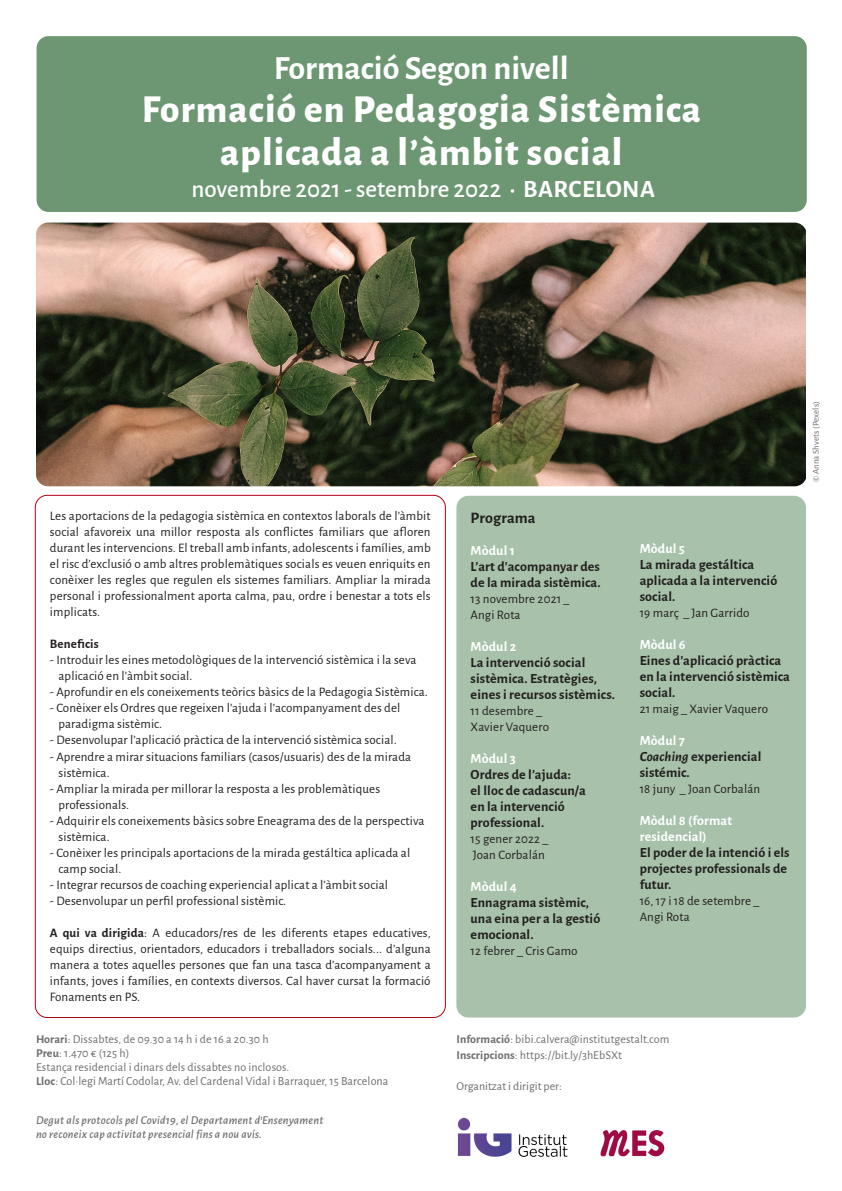
<style>
.page{position:relative;width:842px;height:1191px;background:#fff}
.page>*{position:absolute;margin:0;border:0;box-sizing:border-box;transform-origin:0 0}
.t1{font:800 39px/43px "Alegreya Sans";letter-spacing:.03em;color:#fff;text-align:center}
.t2{font:700 34px "Alegreya Sans";color:#fff}
.t3{font:500 25px "Alegreya Sans";color:#fff}
.Títol_galerades{font:700 16px "Alegreya Sans";letter-spacing:.01em;color:#231f20}
.Galerades_-_esq{font:700 14px/16px "Alegreya Sans";letter-spacing:.01em;color:#231f20}
.Galerades_-_esq-2{font:700 14px/16px "Alegreya Sans";letter-spacing:.01em;color:#fff}
.Llistat{font:13px/16px "Alegreya Sans";letter-spacing:.01em;color:#231f20}
.Galerades{font:13px/16px "Alegreya Sans";letter-spacing:.01em;color:#231f20;text-align:justify}
.Galerades_-_esq-3{font:13px/16px "Alegreya Sans";letter-spacing:.01em;color:#231f20}
.Títol_galerades-2{font:700 13px "Alegreya Sans";letter-spacing:.01em;color:#231f20}
.t4{font:12.4px "Alegreya Sans";letter-spacing:.01em;color:#6c6d70}
.t5{font:12px "Alegreya Sans";letter-spacing:.01em;color:#6c6d70}
.t6{font:italic 500 12px/14px "Alegreya Sans";letter-spacing:.02em;color:#6c6d70}
.crèdits{font:9px "Alegreya Sans";color:#6c6d70}
.s1{font-weight:700}
.s2{font-weight:700;font-size:12px}
.s3{font-size:12px}
.s4{font-style:italic}
</style>
<div class="page">
<div style="left:37px;top:36px;width:770px;height:176px;background:#6c9772;border-radius:12px"></div>
<div style="left:456px;top:496px;width:350px;height:521px;background:#a7c1aa;border-radius:12px"></div>
<img style="left:36px;top:223px;width:770px;height:263px">
<img style="left:457px;top:1117px;width:208px;height:40px">
<p class="t2" style="left:274px;top:43px;width:296px">Formació Segon nivell</p>
<p class="t1" style="left:142px;top:85px;width:561px">Formació en Pedagogia Sistèmica aplicada a l’àmbit social</p>
<p class="t3" style="left:192px;top:171px;width:465px">novembre 2021 - setembre 2022 • <span class="s1">BARCELONA</span></p>
<p class="Galerades" style="left:50px;top:507px;width:382px">Les aportacions de la pedagogia sistèmica en contextos laborals de l’àmbit social afavoreix una millor resposta als conflictes familiars que afloren durant les intervencions. El treball amb infants, adolescents i famílies, amb el risc d’exclusió o amb altres problemàtiques socials es veuen enriquits en conèixer les regles que regulen els sistemes familiars. Ampliar la mirada personal i professionalment aporta calma, pau, ordre i benestar a tots els implicats.</p>
<p class="Títol_galerades-2" style="left:50px;top:634px;width:50px">Beneficis</p>
<p class="Llistat" style="left:58px;top:651px;width:359px;text-indent:-9px">- Introduir les eines metodològiques de la intervenció sistèmica i la seva aplicació en l’àmbit social.</p>
<p class="Llistat" style="left:50px;top:683px;width:379px">- Aprofundir en els coneixements teòrics bàsics de la Pedagogia Sistèmica.</p>
<p class="Llistat" style="left:58px;top:699px;width:343px;text-indent:-9px">- Conèixer els Ordres que regeixen l’ajuda i l’acompanyament des del paradigma sistèmic.</p>
<p class="Llistat" style="left:50px;top:731px;width:348px">- Desenvolupar l’aplicació pràctica de la intervenció sistèmica social.</p>
<p class="Llistat" style="left:58px;top:747px;width:354px;text-indent:-9px">- Aprendre a mirar situacions familiars (casos/usuaris) des de la mirada sistèmica.</p>
<p class="Llistat" style="left:58px;top:779px;width:323px;text-indent:-9px">- Ampliar la mirada per millorar la resposta a les problemàtiques professionals.</p>
<p class="Llistat" style="left:58px;top:811px;width:367px;text-indent:-9px">- Adquirir els coneixements bàsics sobre Eneagrama des de la perspectiva sistèmica.</p>
<p class="Llistat" style="left:58px;top:843px;width:353px;text-indent:-9px">- Conèixer les principals aportacions de la mirada gestáltica aplicada al camp social.</p>
<p class="Llistat" style="left:50px;top:875px;width:340px">- Integrar recursos de coaching experiencial aplicat a l’àmbit social</p>
<p class="Llistat" style="left:50px;top:891px;width:238px">- Desenvolupar un perfil professional sistèmic.</p>
<p class="Galerades" style="left:50px;top:923px;width:382px"><span class="s1">A qui va dirigida</span>: A educadors/res de les diferents etapes educatives, equips directius, orientadors, educadors i treballadors socials... d’alguna manera a totes aquelles persones que fan una tasca d’acompanyament a infants, joves i famílies, en contexts diversos. Cal haver cursat la formació Fonaments en PS.</p>
<p class="t5" style="left:36px;top:1030px;width:234px"><span class="s1">Horari</span>: Dissabtes, de 09.30 a 14 h i de 16 a 20.30 h</p>
<p class="t5" style="left:36px;top:1044px;width:95px"><span class="s1">Preu</span>: 1.470 € (125 h)</p>
<p class="t5" style="left:36px;top:1058px;width:255px">Estança residencial i dinars dels dissabtes no inclosos.</p>
<p class="t4" style="left:36px;top:1072px;width:354px"><span class="s2">Lloc</span><span class="s3">:</span> Col·legi Martí Codolar, Av. del Cardenal Vidal i Barraquer, 15 Barcelona</p>
<p class="t6" style="left:36px;top:1112px;width:289px">Degut als protocols pel Covid19, el Departament d’Ensenyament no reconeix cap activitat presencial fins a nou avís.</p>
<p class="Títol_galerades" style="left:471px;top:506px;width:66px">Programa</p>
<p class="Galerades_-_esq-2" style="left:471px;top:541px;width:46px">Mòdul 1</p>
<p class="Galerades_-_esq" style="left:471px;top:557px;width:132px">L’art d’acompanyar des de la mirada sistèmica.</p>
<p class="Galerades_-_esq-3" style="left:471px;top:590px;width:100px">13 novembre 2021 _<br>Angi Rota</p>
<p class="Galerades_-_esq-2" style="left:471px;top:637px;width:47px">Mòdul 2</p>
<p class="Galerades_-_esq" style="left:471px;top:653px;width:146px">La intervenció social sistèmica. Estratègies, eines i recursos sistèmics.</p>
<p class="Galerades_-_esq-3" style="left:471px;top:702px;width:80px">11 desembre _<br>Xavier Vaquero</p>
<p class="Galerades_-_esq-2" style="left:471px;top:749px;width:47px">Mòdul 3</p>
<p class="Galerades_-_esq" style="left:471px;top:765px;width:117px">Ordres de l’ajuda:<br>el lloc de cadascun/a en la intervenció professional.</p>
<p class="Galerades_-_esq-3" style="left:471px;top:830px;width:79px">15 gener 2022 _<br>Joan Corbalán</p>
<p class="Galerades_-_esq-2" style="left:471px;top:877px;width:48px">Mòdul 4</p>
<p class="Galerades_-_esq" style="left:471px;top:893px;width:131px">Ennagrama sistèmic, una eina per a la gestió emocional.</p>
<p class="Galerades_-_esq-3" style="left:471px;top:942px;width:109px">12 febrer _ Cris Gamo</p>
<p class="crèdits" style="left:810px;top:482px;width:82px;rotate:-90deg">© Anna Shvets (Pexels)</p>
<p class="Galerades_-_esq-2" style="left:640px;top:539px;width:47px">Mòdul 5</p>
<p class="Galerades_-_esq" style="left:640px;top:555px;width:139px">La mirada gestáltica aplicada a la intervenció social.</p>
<p class="Galerades_-_esq-3" style="left:640px;top:604px;width:111px">19 març _ Jan Garrido</p>
<p class="Galerades_-_esq-2" style="left:640px;top:635px;width:47px">Mòdul 6</p>
<p class="Galerades_-_esq" style="left:640px;top:651px;width:152px">Eines d’aplicació pràctica en la intervenció sistèmica social.</p>
<p class="Galerades_-_esq-3" style="left:640px;top:700px;width:130px">21 maig _ Xavier Vaquero</p>
<p class="Galerades_-_esq-2" style="left:640px;top:731px;width:47px">Mòdul 7</p>
<p class="Galerades_-_esq" style="left:640px;top:747px;width:123px"><span class="s4">Coaching</span> experiencial sistémic.</p>
<p class="Galerades_-_esq-3" style="left:640px;top:780px;width:122px">18 juny _ Joan Corbalán</p>
<p class="Galerades_-_esq-2" style="left:640px;top:811px;width:94px">Mòdul 8 (format residencial)</p>
<p class="Galerades_-_esq" style="left:640px;top:843px;width:151px">El poder de la intenció i els projectes professionals de futur.</p>
<p class="Galerades_-_esq-3" style="left:640px;top:892px;width:121px">16, 17 i 18 de setembre _<br>Angi Rota</p>
<p class="t5" style="left:456px;top:1030px;width:214px"><span class="s1">Informació</span>: bibi.calvera@institutgestalt.com</p>
<p class="t5" style="left:456px;top:1046px;width:167px"><span class="s1">Inscripcions</span>: https://bit.ly/3hEbSXt</p>
<p class="t5" style="left:456px;top:1077px;width:107px">Organitzat i dirigit per:</p>
</div>
